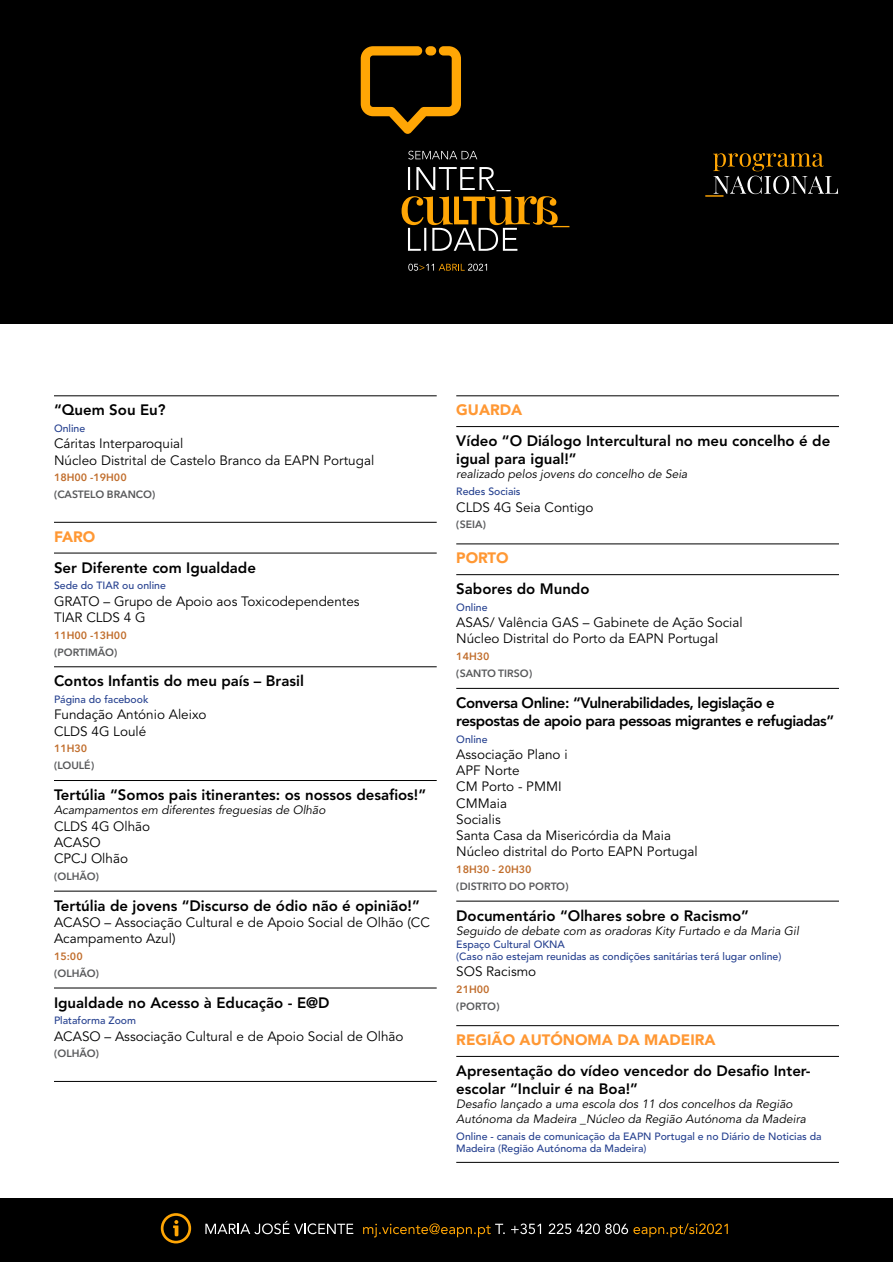
<style>
.page{position:relative;width:893px;height:1263px;background:#fff}
.page>*{position:absolute;margin:0;border:0;box-sizing:border-box;transform-origin:0 0}
.t1{font:800 15px/18px "Avenir LT Std";color:#000}
.t2{font:800 15px/18px "Avenir LT Std";letter-spacing:-.03em;color:#000}
.t3{font:900 15px "Avenir LT Std";color:#ff9834}
.t4{font:13.5px/16.2px "Avenir LT Std";color:#000}
.t5{font:italic 12px/14.4px "Avenir LT Std";color:#000}
.t6{font:500 10.5px/12.6px "Avenir LT Std";color:#25408f}
.t7{font:600 10.5px "Avenir Next LT Pro";color:#58595b}
.t8{font:600 10.5px "Avenir Next LT Pro";color:#c06c2a}
</style>
<div class="page">
<div style="left:0;top:1199px;width:892px;height:63px;background:#000"></div>
<div style="left:0;top:0;width:892px;height:324px;background:#000"></div>
<svg style="left:408px;top:264px;width:79px;height:7px"></svg>
<svg style="left:408px;top:151px;width:69px;height:9px"></svg>
<svg style="left:361px;top:46px;width:100px;height:88px"></svg>
<svg style="left:402px;top:167px;width:167px;height:84px"></svg>
<svg style="left:205px;top:1221px;width:148px;height:13px"></svg>
<svg style="left:363px;top:1223px;width:142px;height:14px"></svg>
<svg style="left:511px;top:1223px;width:30px;height:11px"></svg>
<svg style="left:549px;top:1223px;width:22px;height:11px"></svg>
<svg style="left:577px;top:1223px;width:151px;height:14px"></svg>
<svg style="left:161px;top:1213px;width:30px;height:30px"></svg>
<svg style="left:705px;top:153px;width:133px;height:44px"></svg>
<hr style="left:54px;top:395px;width:383px;height:1px;background:#000">
<hr style="left:54px;top:522px;width:383px;height:1px;background:#000">
<hr style="left:54px;top:553px;width:383px;height:1px;background:#000">
<hr style="left:54px;top:666px;width:383px;height:1px;background:#000">
<hr style="left:54px;top:780px;width:383px;height:1px;background:#000">
<hr style="left:54px;top:891px;width:383px;height:1px;background:#000">
<hr style="left:54px;top:988px;width:383px;height:1px;background:#000">
<hr style="left:54px;top:1081px;width:383px;height:1px;background:#000">
<hr style="left:456px;top:395px;width:383px;height:1px;background:#000">
<hr style="left:456px;top:426px;width:383px;height:1px;background:#000">
<hr style="left:456px;top:543px;width:383px;height:1px;background:#000">
<hr style="left:456px;top:574px;width:383px;height:1px;background:#000">
<hr style="left:456px;top:688px;width:383px;height:1px;background:#000">
<hr style="left:456px;top:901px;width:383px;height:1px;background:#000">
<hr style="left:456px;top:1025px;width:383px;height:1px;background:#000">
<hr style="left:456px;top:1056px;width:383px;height:1px;background:#000">
<hr style="left:456px;top:1162px;width:383px;height:1px;background:#000">
<p class="t1" style="left:54px;top:401px;width:113px">“Quem Sou Eu?</p>
<p class="t6" style="left:54px;top:422px;width:33px">Online</p>
<p class="t4" style="left:54px;top:436px;width:322px">Cáritas Interparoquial<br>Núcleo Distrital de Castelo Branco da EAPN Portugal</p>
<p class="t8" style="left:54px;top:471px;width:74px">18H00 -19H00</p>
<p class="t7" style="left:54px;top:488px;width:103px">(CASTELO BRANCO)</p>
<p class="t3" style="left:54px;top:527px;width:43px">FARO</p>
<p class="t1" style="left:54px;top:558px;width:203px">Ser Diferente com Igualdade</p>
<p class="t6" style="left:54px;top:580px;width:113px">Sede do TIAR ou online</p>
<p class="t4" style="left:54px;top:593px;width:307px">GRATO – Grupo de Apoio aos Toxicodependentes<br>TIAR CLDS 4 G</p>
<p class="t8" style="left:54px;top:629px;width:74px">11H00 -13H00</p>
<p class="t7" style="left:54px;top:645px;width:65px">(PORTIMÃO)</p>
<p class="t1" style="left:54px;top:672px;width:251px">Contos Infantis do meu país – Brasil</p>
<p class="t6" style="left:54px;top:693px;width:96px">Página do facebook</p>
<p class="t4" style="left:54px;top:707px;width:154px">Fundação António Aleixo<br>CLDS 4G Loulé</p>
<p class="t8" style="left:54px;top:742px;width:35px">11H30</p>
<p class="t7" style="left:54px;top:759px;width:42px">(LOULÉ)</p>
<p class="t1" style="left:54px;top:786px;width:374px">Tertúlia “Somos pais itinerantes: os nossos desafios!”</p>
<p class="t5" style="left:54px;top:803px;width:273px">Acampamentos em diferentes freguesias de Olhão</p>
<p class="t4" style="left:54px;top:818px;width:98px">CLDS 4G Olhão<br>ACASO<br>CPCJ Olhão</p>
<p class="t7" style="left:54px;top:870px;width:47px">(OLHÃO)</p>
<p class="t1" style="left:54px;top:896px;width:367px">Tertúlia de jovens “Discurso de ódio não é opinião!”</p>
<p class="t4" style="left:54px;top:914px;width:377px">ACASO – Associação Cultural e de Apoio Social de Olhão (CC<br>Acampamento Azul)</p>
<p class="t8" style="left:54px;top:950px;width:30px">15:00</p>
<p class="t7" style="left:54px;top:967px;width:47px">(OLHÃO)</p>
<p class="t1" style="left:54px;top:993px;width:275px">Igualdade no Acesso à Educação - E@D</p>
<p class="t6" style="left:54px;top:1015px;width:84px">Plataforma Zoom</p>
<p class="t4" style="left:54px;top:1028px;width:351px">ACASO – Associação Cultural e de Apoio Social de Olhão</p>
<p class="t7" style="left:54px;top:1047px;width:47px">(OLHÃO)</p>
<p class="t3" style="left:456px;top:401px;width:68px">GUARDA</p>
<p class="t1" style="left:456px;top:432px;width:376px">Vídeo “O Diálogo Intercultural no meu concelho é de igual para igual!”</p>
<p class="t5" style="left:456px;top:467px;width:233px">realizado pelos jovens do concelho de Seia</p>
<p class="t6" style="left:456px;top:486px;width:66px">Redes Sociais</p>
<p class="t4" style="left:456px;top:499px;width:139px">CLDS 4G Seia Contigo</p>
<p class="t7" style="left:456px;top:518px;width:31px">(SEIA)</p>
<p class="t3" style="left:456px;top:549px;width:54px">PORTO</p>
<p class="t1" style="left:456px;top:580px;width:135px">Sabores do Mundo</p>
<p class="t6" style="left:456px;top:601px;width:33px">Online</p>
<p class="t4" style="left:456px;top:615px;width:288px">ASAS/ Valência GAS – Gabinete de Ação Social<br>Núcleo Distrital do Porto da EAPN Portugal</p>
<p class="t8" style="left:456px;top:650px;width:35px">14H30</p>
<p class="t7" style="left:456px;top:667px;width:77px">(SANTO TIRSO)</p>
<p class="t2" style="left:456px;top:694px;width:379px">Conversa Online: “Vulnerabilidades, legislação e respostas de apoio para pessoas migrantes e refugiadas”</p>
<p class="t6" style="left:456px;top:733px;width:33px">Online</p>
<p class="t4" style="left:456px;top:746px;width:243px">Associação Plano i<br>APF Norte<br>CM Porto - PMMI<br>CMMaia<br>Socialis<br>Santa Casa da Misericórdia da Maia<br>Núcleo distrital do Porto EAPN Portugal</p>
<p class="t8" style="left:456px;top:863px;width:77px">18H30 - 20H30</p>
<p class="t7" style="left:456px;top:880px;width:114px">(DISTRITO DO PORTO)</p>
<p class="t1" style="left:456px;top:906px;width:294px">Documentário “Olhares sobre o Racismo”</p>
<p class="t5" style="left:456px;top:924px;width:344px">Seguido de debate com as oradoras Kity Furtado e da Maria Gil</p>
<p class="t6" style="left:456px;top:938px;width:327px">Espaço Cultural OKNA<br>(Caso não estejam reunidas as condições sanitárias terá lugar online)</p>
<p class="t4" style="left:456px;top:964px;width:82px">SOS Racismo</p>
<p class="t8" style="left:456px;top:983px;width:35px">21H00</p>
<p class="t7" style="left:456px;top:1000px;width:45px">(PORTO)</p>
<p class="t3" style="left:456px;top:1031px;width:261px">REGIÃO AUTÓNOMA DA MADEIRA</p>
<p class="t1" style="left:456px;top:1062px;width:356px">Apresentação do vídeo vencedor do Desafio Inter&shy;escolar “Incluir é na Boa!”</p>
<p class="t5" style="left:456px;top:1097px;width:351px">Desafio lançado a uma escola dos 11 dos concelhos da Região<br>Autónoma da Madeira _Núcleo da Região Autónoma da Madeira</p>
<p class="t6" style="left:456px;top:1130px;width:367px">Online - canais de comunicação da EAPN Portugal e no Diário de Noticias da<br>Madeira (Região Autónoma da Madeira)</p>
</div>
